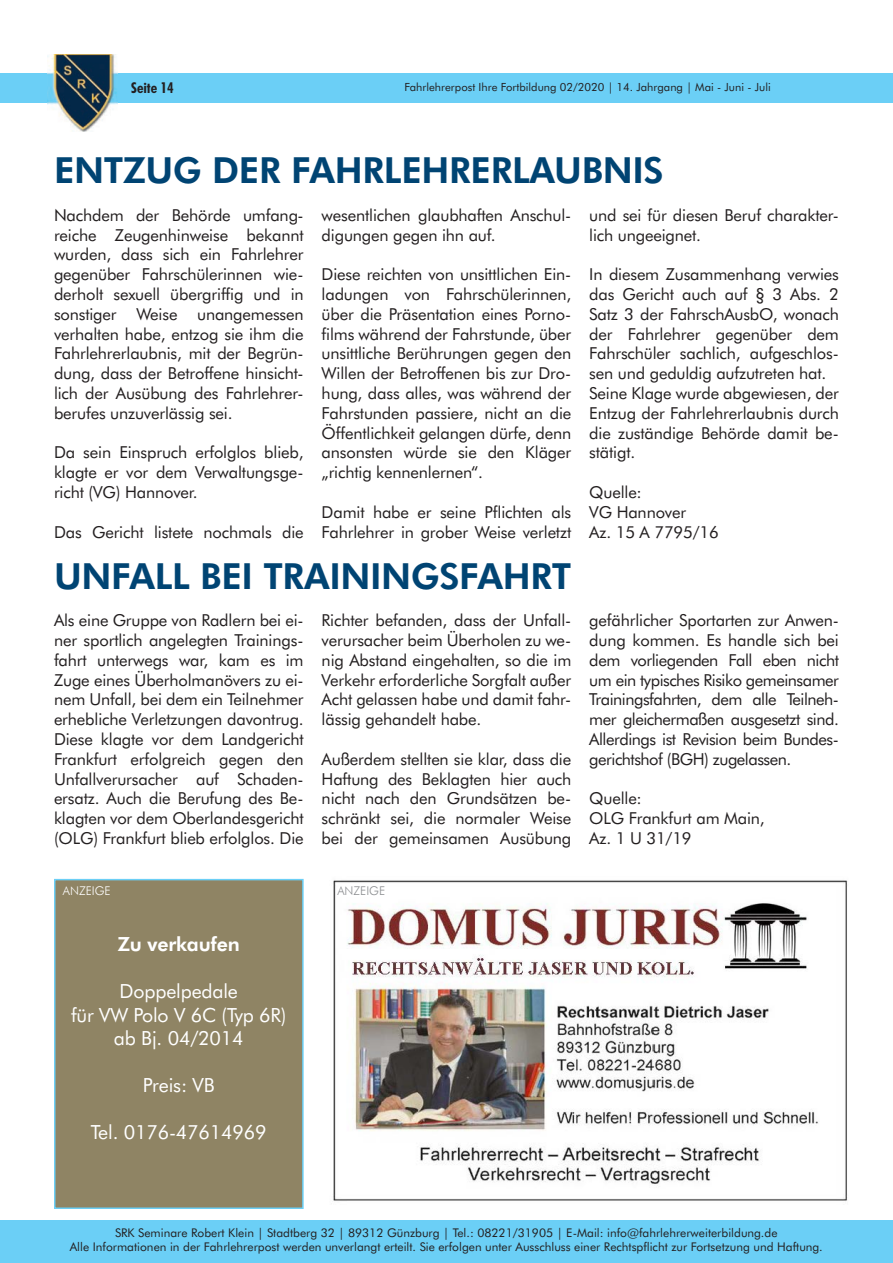
<style>
.page{position:relative;width:893px;height:1263px;background:#fff}
.page>*{position:absolute;margin:0;border:0;box-sizing:border-box;transform-origin:0 0}
.t1{font:800 36px "Futura BT";letter-spacing:-.01em;color:#004473}
.t2{font:19.5px/23.4px "Futura BT";letter-spacing:-.01em;color:#fff;text-align:center}
.t3{font:800 19.5px "Futura BT";letter-spacing:-.01em;color:#fff}
.t4{font:16.5px/19.8px "Futura BT";letter-spacing:-.01em;color:#231f20;text-align:justify}
.t5{font:700 condensed 15px "Futura BT";color:#231f20}
.t6{font:12px/14.4px "Futura BT";color:#231f20;text-align:center}
.t7{font:300 12px "Futura BT";color:#8a8c8f}
.t8{font:300 12px "Futura BT";color:#fff}
.t9{font:11.25px "Futura BT";color:#231f20}
</style>
<div class="page">
<div style="left:0;top:1221px;width:893px;height:42px;background:#6bcff6"></div>
<div style="left:0;top:73px;width:893px;height:30px;background:#6bcff6"></div>
<img style="left:47px;top:54px;width:71px;height:78px">
<img style="left:333px;top:880px;width:515px;height:321px">
<div style="left:55px;top:880px;width:248px;height:328px;background:#8f8464"></div>
<div style="left:54px;top:879px;width:250px;height:330px;border:2px solid #6bcff6"></div>
<p class="t5" style="left:131px;top:78px;width:44px">Seite 14</p>
<p class="t9" style="left:404px;top:81px;width:368px">Fahrlehrerpost Ihre Fortbildung 02/2020 | 14. Jahrgang | Mai - Juni - Juli</p>
<h1 class="t1" style="left:54px;top:149px;width:611px">ENTZUG DER FAHRLEHRERLAUBNIS</h1>
<p class="t4" style="left:54px;top:205px;width:251px">Nachdem der Behörde umfang&shy;reiche Zeugenhinweise bekannt wurden, dass sich ein Fahrlehrer gegenüber Fahrschülerinnen wie&shy;derholt sexuell übergriffig und in sonstiger Weise unangemessen verhalten habe, entzog sie ihm die Fahrlehrerlaubnis, mit der Begrün&shy;dung, dass der Betroffene hinsicht&shy;lich der Ausübung des Fahrlehrer&shy;berufes unzuverlässig sei.</p>
<p class="t4" style="left:54px;top:442px;width:251px">Da sein Einspruch erfolglos blieb, klagte er vor dem Verwaltungsge&shy;richt (VG) Hannover.</p>
<p class="t4" style="left:54px;top:522px;width:251px">Das Gericht listete nochmals die</p>
<p class="t4" style="left:322px;top:205px;width:251px">wesentlichen glaubhaften Anschul&shy;digungen gegen ihn auf.</p>
<p class="t4" style="left:322px;top:264px;width:251px">Diese reichten von unsittlichen Ein&shy;ladungen von Fahrschülerinnen, über die Präsentation eines Porno&shy;films während der Fahrstunde, über unsittliche Berührungen gegen den Willen der Betroffenen bis zur Dro&shy;hung, dass alles, was während der Fahrstunden passiere, nicht an die Öffentlichkeit gelangen dürfe, denn ansonsten würde sie den Kläger „richtig kennenlernen“.</p>
<p class="t4" style="left:322px;top:502px;width:251px">Damit habe er seine Pflichten als<br>Fahrlehrer in grober Weise verletzt</p>
<h1 class="t1" style="left:54px;top:554px;width:519px">UNFALL BEI TRAININGSFAHRT</h1>
<p class="t4" style="left:54px;top:610px;width:251px">Als eine Gruppe von Radlern bei ei&shy;ner sportlich angelegten Trainings&shy;fahrt unterwegs war, kam es im Zuge eines Überholmanövers zu ei&shy;nem Unfall, bei dem ein Teilnehmer erhebliche Verletzungen davontrug.<br>Diese klagte vor dem Landgericht Frankfurt erfolgreich gegen den Unfallverursacher auf Schaden&shy;ersatz. Auch die Berufung des Be&shy;klagten vor dem Oberlandesgericht (OLG) Frankfurt blieb erfolglos. Die</p>
<p class="t4" style="left:322px;top:610px;width:251px">Richter befanden, dass der Unfall&shy;verursacher beim Überholen zu we&shy;nig Abstand eingehalten, so die im Verkehr erforderliche Sorgfalt außer Acht gelassen habe und damit fahr&shy;lässig gehandelt habe.</p>
<p class="t4" style="left:322px;top:749px;width:251px">Außerdem stellten sie klar, dass die Haftung des Beklagten hier auch nicht nach den Grundsätzen be&shy;schränkt sei, die normaler Weise bei der gemeinsamen Ausübung</p>
<p class="t8" style="left:63px;top:884px;width:49px">ANZEIGE</p>
<p class="t3" style="left:118px;top:932px;width:124px">Zu verkaufen</p>
<p class="t2" style="left:71px;top:979px;width:217px">Doppelpedale<br>für VW Polo V 6C (Typ 6R) ab Bj. 04/2014</p>
<p class="t2" style="left:143px;top:1073px;width:73px">Preis: VB</p>
<p class="t2" style="left:91px;top:1120px;width:177px">Tel. 0176-47614969</p>
<p class="t7" style="left:337px;top:883px;width:49px">ANZEIGE</p>
<p class="t4" style="left:589px;top:205px;width:251px">und sei für diesen Beruf charakter&shy;lich ungeeignet.</p>
<p class="t4" style="left:589px;top:264px;width:251px;text-align:left">In diesem Zusammenhang verwies das Gericht auch auf § 3 Abs. 2<br>Satz 3 der FahrschAusbO, wonach der Fahrlehrer gegenüber dem<br>Fahrschüler sachlich, aufgeschlos&shy;sen und geduldig aufzutreten hat.<br>Seine Klage wurde abgewiesen, der<br>Entzug der Fahrlehrerlaubnis durch die zuständige Behörde damit be&shy;stätigt.</p>
<p class="t4" style="left:589px;top:482px;width:131px;text-align:left">Quelle:<br>VG Hannover<br>Az. 15 A 7795/16</p>
<p class="t4" style="left:589px;top:610px;width:251px">gefährlicher Sportarten zur Anwen&shy;dung kommen. Es handle sich bei dem vorliegenden Fall eben nicht um ein typisches Risiko gemeinsamer Trainingsfahrten, dem alle Teilneh&shy;mer gleichermaßen ausgesetzt sind.<br>Allerdings ist Revision beim Bundes&shy;gerichtshof (BGH) zugelassen.</p>
<p class="t4" style="left:589px;top:788px;width:177px;text-align:left">Quelle:<br>OLG Frankfurt am Main,<br>Az. 1 U 31/19</p>
<p class="t6" style="left:70px;top:1225px;width:754px">SRK Seminare Robert Klein | Stadtberg 32 | 89312 Günzburg | Tel.: 08221/31905 | E-Mail: info@fahrlehrerweiterbildung.de<br>Alle Informationen in der Fahrlehrerpost werden unverlangt erteilt. Sie erfolgen unter Ausschluss einer Rechtspflicht zur Fortsetzung und Haftung.</p>
</div>
